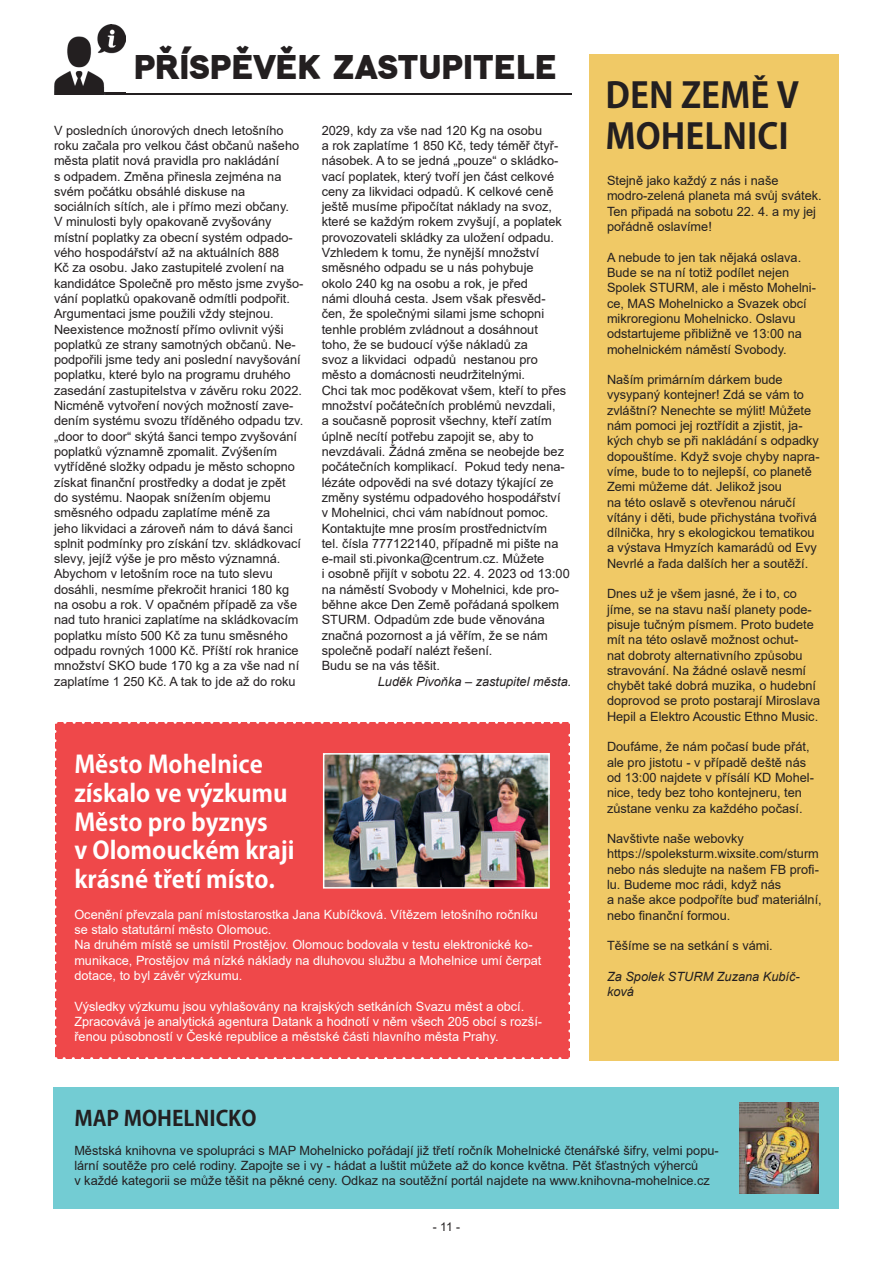
<style>
.page{position:relative;width:893px;height:1263px;background:#fff}
.page>*{position:absolute;margin:0;border:0;box-sizing:border-box;transform-origin:0 0}
.t1{font:46.5px "Stroud";letter-spacing:.015em;color:#231f20}
.t2{font:700 34.8px/41.7px "Koz Go Pr 6 N";color:#231f20}
.t3{font:700 24px/28.8px "Koz Go Pr 6 N";color:#fff}
.t4{font:700 21px "Koz Go Pr 6 N";color:#231f20}
.t5{font:12.75px/15.3px "Arial";color:#231f20}
.t6{font:12.75px/15.3px "Arial";color:#fff}
.t7{font:italic 12.75px/15.3px "Arial";color:#231f20}
.t8{font:12px "Arial";color:#231f20}
</style>
<div class="page">
<div style="left:55px;top:722px;width:515px;height:337px;background:#ef484a"></div>
<svg style="left:568px;top:722px;width:2px;height:327px"></svg>
<svg style="left:55px;top:722px;width:506px;height:2px"></svg>
<svg style="left:55px;top:731px;width:2px;height:328px"></svg>
<svg style="left:64px;top:1057px;width:506px;height:2px"></svg>
<div style="left:589px;top:54px;width:250px;height:1006px;background:#f0c966"></div>
<hr style="left:54px;top:93px;width:517px;height:1px;background:#231f20">
<img style="left:54px;top:24px;width:72px;height:70px">
<div style="left:54px;top:1088px;width:785px;height:121px;background:#73ccd3"></div>
<img style="left:740px;top:1103px;width:79px;height:90px">
<img style="left:326px;top:756px;width:221px;height:129px">
<div style="left:323px;top:753px;width:227px;height:135px;border:2px solid #fff"></div>
<h1 class="t1" style="left:136px;top:44px;width:423px">PŘÍSPĚVĚK ZASTUPITELE</h1>
<p class="t5" style="left:54px;top:122px;width:251px">V posledních únorových dnech letošního roku začala pro velkou část občanů našeho města platit nová pravidla pro nakládání<br>s odpadem. Změna přinesla zejména na svém počátku obsáhlé diskuse na sociálních sítích, ale i přímo mezi občany.<br>V minulosti byly opakovaně zvyšovány místní poplatky za obecní systém odpado&shy;vého hospodářství až na aktuálních 888<br>Kč za osobu. Jako zastupitelé zvolení na kandidátce Společně pro město jsme zvyšo&shy;vání poplatků opakovaně odmítli podpořit.<br>Argumentaci jsme použili vždy stejnou.<br>Neexistence možností přímo ovlivnit výši poplatků ze strany samotných občanů. Ne&shy;podpořili jsme tedy ani poslední navyšování poplatku, které bylo na programu druhého zasedání zastupitelstva v závěru roku 2022.<br>Nicméně vytvoření nových možností zave&shy;dením systému svozu tříděného odpadu tzv. „door to door“ skýtá šanci tempo zvyšování poplatků významně zpomalit. Zvýšením vytříděné složky odpadu je město schopno získat finanční prostředky a dodat je zpět<br>do systému. Naopak snížením objemu směsného odpadu zaplatíme méně za<br>jeho likvidaci a zároveň nám to dává šanci splnit podmínky pro získání tzv. skládkovací slevy, jejíž výše je pro město významná.<br>Abychom v letošním roce na tuto slevu dosáhli, nesmíme překročit hranici 180 kg na osobu a rok. V opačném případě za vše nad tuto hranici zaplatíme na skládkovacím poplatku místo 500 Kč za tunu směsného odpadu rovných 1000 Kč. Příští rok hranice množství SKO bude 170 kg a za vše nad ní zaplatíme 1 250 Kč. A tak to jde až do roku</p>
<p class="t5" style="left:322px;top:122px;width:250px">2029, kdy za vše nad 120 Kg na osobu<br>a rok zaplatíme 1 850 Kč, tedy téměř čtyř&shy;násobek. A to se jedná „pouze“ o skládko&shy;vací poplatek, který tvoří jen část celkové ceny za likvidaci odpadů. K celkové ceně ještě musíme připočítat náklady na svoz, které se každým rokem zvyšují, a poplatek provozovateli skládky za uložení odpadu.<br>Vzhledem k tomu, že nynější množství směsného odpadu se u nás pohybuje<br>okolo 240 kg na osobu a rok, je před<br>námi dlouhá cesta. Jsem však přesvěd&shy;čen, že společnými silami jsme schopni tenhle problém zvládnout a dosáhnout<br>toho, že se budoucí výše nákladů za<br>svoz a likvidaci odpadů nestanou pro město a domácnosti neudržitelnými.<br>Chci tak moc poděkovat všem, kteří to přes množství počátečních problémů nevzdali,<br>a současně poprosit všechny, kteří zatím úplně necítí potřebu zapojit se, aby to nevzdávali. Žádná změna se neobejde bez počátečních komplikací. Pokud tedy nena&shy;lézáte odpovědi na své dotazy týkající ze změny systému odpadového hospodářství v Mohelnici, chci vám nabídnout pomoc.<br>Kontaktujte mne prosím prostřednictvím<br>tel. čísla 777122140, případně mi pište na e-mail sti.pivonka@centrum.cz. Můžete<br>i osobně přijít v sobotu 22. 4. 2023 od 13:00 na náměstí Svobody v Mohelnici, kde pro&shy;běhne akce Den Země pořádaná spolkem STURM. Odpadům zde bude věnována značná pozornost a já věřím, že se nám společně podaří nalézt řešení.<br>Budu se na vás těšit.</p>
<p class="t7" style="left:378px;top:674px;width:195px">Luděk Pivoňka – zastupitel města.</p>
<h3 class="t3" style="left:74px;top:750px;width:222px">Město Mohelnice získalo ve výzkumu<br>Město pro byznys<br>v Olomouckém kraji krásné třetí místo.</h3>
<p class="t6" style="left:74px;top:906px;width:468px">Ocenění převzala paní místostarostka Jana Kubíčková. Vítězem letošního ročníku se stalo statutární město Olomouc.<br>Na druhém místě se umístil Prostějov. Olomouc bodovala v testu elektronické ko&shy;munikace, Prostějov má nízké náklady na dluhovou službu a Mohelnice umí čerpat dotace, to byl závěr výzkumu.</p>
<p class="t6" style="left:74px;top:998px;width:469px">Výsledky výzkumu jsou vyhlašovány na krajských setkáních Svazu měst a obcí.<br>Zpracovává je analytická agentura Datank a hodnotí v něm všech 205 obcí s rozší&shy;řenou působností v České republice a městské části hlavního města Prahy.</p>
<h3 class="t4" style="left:74px;top:1107px;width:184px">MAP MOHELNICKO</h3>
<h2 class="t2" style="left:606px;top:75px;width:195px">DEN ZEMĚ V<br>MOHELNICI</h2>
<p class="t5" style="left:607px;top:173px;width:216px">Stejně jako každý z nás i naše modro-zelená planeta má svůj svátek.<br>Ten připadá na sobotu 22. 4. a my jej pořádně oslavíme!</p>
<p class="t5" style="left:607px;top:249px;width:211px">A nebude to jen tak nějaká oslava.<br>Bude se na ní totiž podílet nejen Spolek STURM, ale i město Mohelni&shy;ce, MAS Mohelnicko a Svazek obcí mikroregionu Mohelnicko. Oslavu odstartujeme přibližně ve 13:00 na mohelnickém náměstí Svobody.</p>
<p class="t5" style="left:607px;top:372px;width:214px">Naším primárním dárkem bude vysypaný kontejner! Zdá se vám to zvláštní? Nenechte se mýlit! Můžete nám pomoci jej roztřídit a zjistit, ja&shy;kých chyb se při nakládání s odpadky dopouštíme. Když svoje chyby napra&shy;víme, bude to to nejlepší, co planetě Zemi můžeme dát. Jelikož jsou<br>na této oslavě s otevřenou náručí vítány i děti, bude přichystána tvořivá dílnička, hry s ekologickou tematikou a výstava Hmyzích kamarádů od Evy Nevrlé a řada dalších her a soutěží.</p>
<p class="t5" style="left:607px;top:586px;width:215px">Dnes už je všem jasné, že i to, co jíme, se na stavu naší planety pode&shy;pisuje tučným písmem. Proto budete mít na této oslavě možnost ochut-<br>nat dobroty alternativního způsobu stravování. Na žádné oslavě nesmí chybět také dobrá muzika, o hudební doprovod se proto postarají Miroslava Hepil a Elektro Acoustic Ethno Music.</p>
<p class="t5" style="left:607px;top:739px;width:208px">Doufáme, že nám počasí bude přát, ale pro jistotu - v případě deště nás od 13:00 najdete v přísálí KD Mohel&shy;nice, tedy bez toho kontejneru, ten zůstane venku za každého počasí.</p>
<p class="t5" style="left:607px;top:831px;width:216px">Navštivte naše webovky https://spoleksturm.wixsite.com/sturm nebo nás sledujte na našem FB profi&shy;lu. Budeme moc rádi, když nás<br>a naše akce podpoříte buď materiální, nebo finanční formou.</p>
<p class="t5" style="left:607px;top:938px;width:167px">Těšíme se na setkání s vámi.</p>
<p class="t7" style="left:607px;top:969px;width:194px">Za Spolek STURM Zuzana Kubíč&shy;ková</p>
<p class="t5" style="left:74px;top:1142px;width:646px">Městská knihovna ve spolupráci s MAP Mohelnicko pořádají již třetí ročník Mohelnické čtenářské šifry, velmi popu&shy;lární soutěže pro celé rodiny. Zapojte se i vy - hádat a luštit můžete až do konce května. Pět šťastných výherců<br>v každé kategorii se může těšit na pěkné ceny. Odkaz na soutěžní portál najdete na www.knihovna-mohelnice.cz</p>
<p class="t8" style="left:433px;top:1218px;width:29px">- 11 -</p>
</div>
